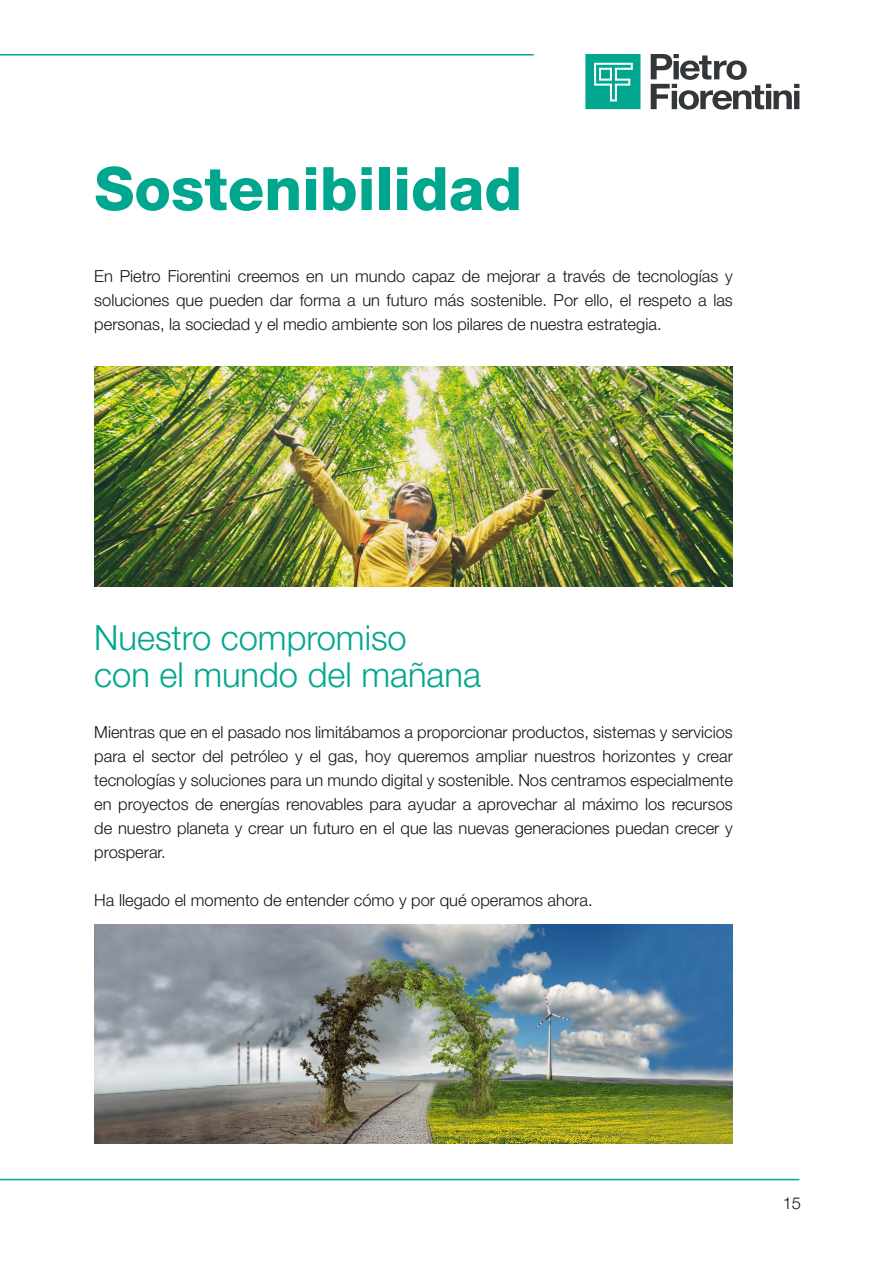
<style>
.page{position:relative;width:893px;height:1263px;background:#fff}
.page>*{position:absolute;margin:0;border:0;box-sizing:border-box;transform-origin:0 0}
.Titolo_Capitolo{font:800 60px "Helvetica Neue LT Pro";color:#00a78e}
.Titoletto{font:300 34.5px/37.5px "Helvetica Neue LT Pro";color:#00a78e}
.Testo{font:300 16.5px/24px "Helvetica Neue LT Pro";color:#121418;text-align:justify}
</style>
<div class="page">
<hr style="left:0;top:54px;width:534px;height:2px;background:#00a78e">
<hr style="left:0;top:1179px;width:799px;height:1px;background:#00a78e">
<svg style="left:651px;top:54px;width:148px;height:56px"></svg>
<svg style="left:585px;top:54px;width:55px;height:55px;background:#27b49f"></svg>
<img style="left:94px;top:924px;width:639px;height:220px">
<img style="left:94px;top:366px;width:639px;height:220px">
<p class="Titolo_Capitolo" style="left:94px;top:153px;width:429px">Sostenibilidad</p>
<p class="Testo" style="left:94px;top:264px;width:640px">En Pietro Fiorentini creemos en un mundo capaz de mejorar a través de tecnologías y soluciones que pueden dar forma a un futuro más sostenible. Por ello, el respeto a las personas, la sociedad y el medio ambiente son los pilares de nuestra estrategia.</p>
<p class="Titoletto" style="left:94px;top:618px;width:388px">Nuestro compromiso<br>con el mundo del mañana</p>
<p class="Testo" style="left:94px;top:720px;width:640px">Mientras que en el pasado nos limitábamos a proporcionar productos, sistemas y servicios para el sector del petróleo y el gas, hoy queremos ampliar nuestros horizontes y crear tecnologías y soluciones para un mundo digital y sostenible. Nos centramos especialmente en proyectos de energías renovables para ayudar a aprovechar al máximo los recursos de nuestro planeta y crear un futuro en el que las nuevas generaciones puedan crecer y prosperar.</p>
<p class="Testo" style="left:94px;top:888px;width:500px">Ha llegado el momento de entender cómo y por qué operamos ahora.</p>
<p class="Testo" style="left:783px;top:1191px;width:20px">15</p>
</div>
